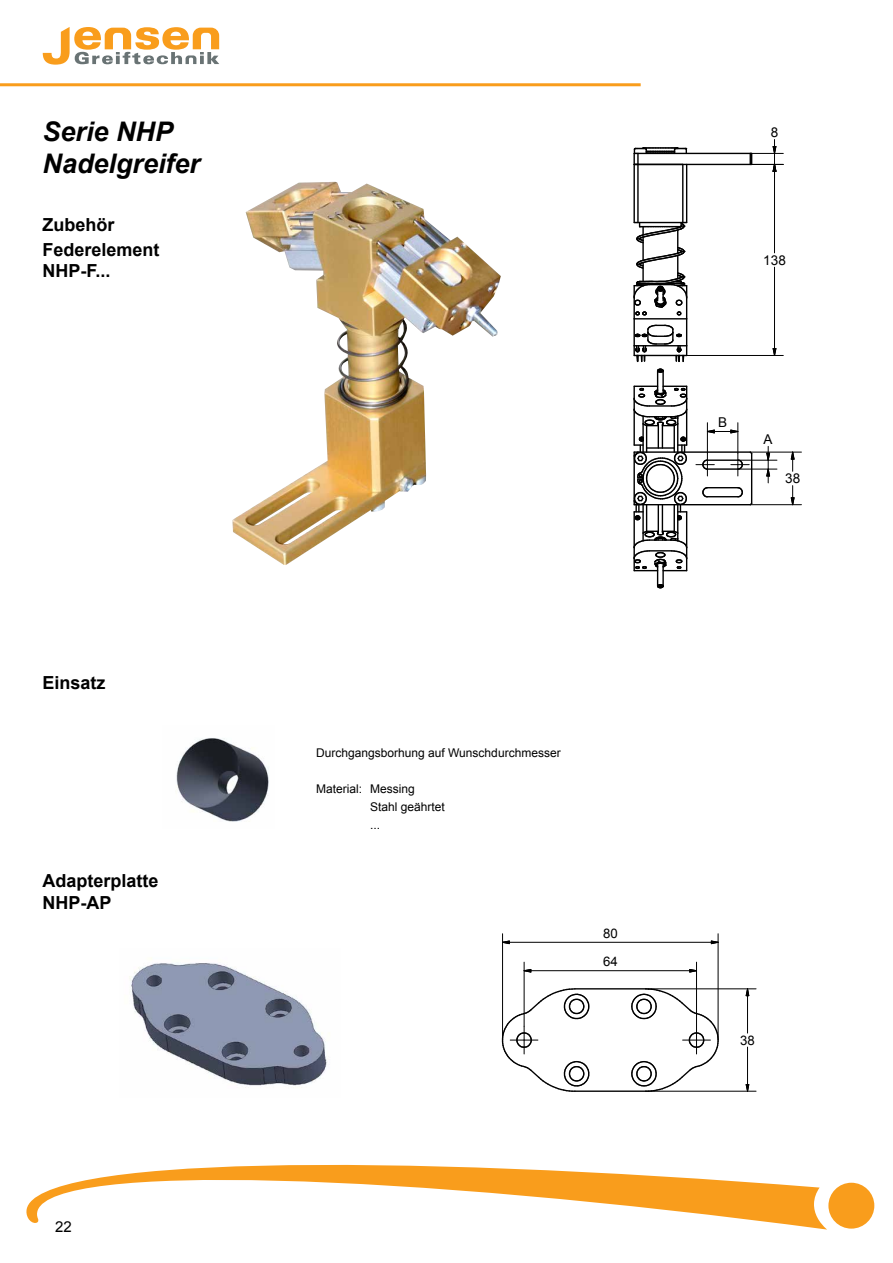
<style>
.page{position:relative;width:893px;height:1263px;background:#fff}
.page>*{position:absolute;margin:0;border:0;box-sizing:border-box;transform-origin:0 0}
.t1{font:italic 700 27px/32.4px "Arial";color:#000}
.t2{font:700 18px/21.6px "Arial";color:#000}
.t3{font:15px "Arial";color:#000}
.t4{font:13.5px "Arial";color:#000}
.t5{font:13.2px "Arial";color:#000}
.t6{font:12px/18px "Arial";color:#000}
</style>
<div class="page">
<hr style="left:0;top:83px;width:641px;height:3px;background:#f99d1c">
<svg style="left:43px;top:27px;width:176px;height:38px"></svg>
<svg style="left:26px;top:1164px;width:801px;height:65px"></svg>
<div style="left:828px;top:1183px;width:46px;height:45px;background:#f99d1c;border-radius:50%"></div>
<img style="left:176px;top:738px;width:93px;height:84px">
<img style="left:129px;top:958px;width:198px;height:130px">
<hr style="left:575px;top:988px;width:71px;height:1px;background:#000">
<hr style="left:575px;top:1090px;width:71px;height:2px;background:#000">
<svg style="left:501px;top:988px;width:89px;height:104px"></svg>
<svg style="left:630px;top:988px;width:89px;height:104px"></svg>
<svg style="left:523px;top:969px;width:9px;height:4px"></svg>
<svg style="left:689px;top:969px;width:7px;height:4px"></svg>
<hr style="left:531px;top:970px;width:159px;height:1px;background:#000">
<hr style="left:696px;top:962px;width:1px;height:64px;background:#000">
<hr style="left:524px;top:962px;width:1px;height:64px;background:#000">
<svg style="left:503px;top:940px;width:7px;height:4px"></svg>
<svg style="left:710px;top:940px;width:8px;height:4px"></svg>
<hr style="left:509px;top:942px;width:202px;height:1px;background:#000">
<hr style="left:718px;top:934px;width:1px;height:106px;background:#000">
<hr style="left:502px;top:934px;width:1px;height:106px;background:#000">
<svg style="left:745px;top:989px;width:5px;height:7px"></svg>
<svg style="left:745px;top:1084px;width:5px;height:7px"></svg>
<hr style="left:747px;top:996px;width:1px;height:37px;background:#000">
<hr style="left:747px;top:1047px;width:1px;height:37px;background:#000">
<hr style="left:646px;top:988px;width:110px;height:1px;background:#000">
<hr style="left:646px;top:1091px;width:110px;height:1px;background:#000">
<hr style="left:686px;top:164px;width:1px;height:59px;background:#000">
<hr style="left:682px;top:164px;width:1px;height:59px;background:#000">
<hr style="left:637px;top:164px;width:2px;height:59px;background:#000">
<hr style="left:633px;top:164px;width:2px;height:59px;background:#000">
<svg style="left:750px;top:154px;width:2px;height:10px"></svg>
<hr style="left:638px;top:153px;width:112px;height:1px;background:#000">
<hr style="left:638px;top:164px;width:112px;height:1px;background:#000">
<svg style="left:633px;top:147px;width:54px;height:18px"></svg>
<hr style="left:638px;top:504px;width:112px;height:1px;background:#000">
<hr style="left:751px;top:453px;width:1px;height:50px;background:#000">
<hr style="left:638px;top:451px;width:112px;height:2px;background:#000">
<hr style="left:707px;top:496px;width:31px;height:1px;background:#000">
<svg style="left:702px;top:487px;width:6px;height:11px"></svg>
<hr style="left:707px;top:487px;width:31px;height:1px;background:#000">
<svg style="left:738px;top:486px;width:16px;height:20px"></svg>
<hr style="left:707px;top:468px;width:31px;height:2px;background:#000">
<hr style="left:707px;top:459px;width:31px;height:2px;background:#000">
<svg style="left:633px;top:222px;width:55px;height:367px"></svg>
<svg style="left:772px;top:348px;width:5px;height:7px"></svg>
<hr style="left:774px;top:267px;width:1px;height:82px;background:#000">
<hr style="left:774px;top:171px;width:1px;height:82px;background:#000">
<hr style="left:687px;top:355px;width:96px;height:1px;background:#000">
<svg style="left:772px;top:139px;width:5px;height:33px"></svg>
<hr style="left:750px;top:164px;width:33px;height:1px;background:#000">
<hr style="left:750px;top:153px;width:33px;height:1px;background:#000">
<svg style="left:766px;top:446px;width:4px;height:37px"></svg>
<hr style="left:738px;top:460px;width:39px;height:1px;background:#000">
<hr style="left:738px;top:469px;width:39px;height:1px;background:#000">
<svg style="left:696px;top:453px;width:18px;height:23px"></svg>
<svg style="left:731px;top:450px;width:23px;height:26px"></svg>
<svg style="left:706px;top:429px;width:33px;height:5px"></svg>
<hr style="left:737px;top:423px;width:1px;height:30px;background:#000">
<hr style="left:707px;top:423px;width:1px;height:30px;background:#000">
<svg style="left:790px;top:451px;width:5px;height:20px"></svg>
<svg style="left:790px;top:486px;width:5px;height:20px"></svg>
<hr style="left:750px;top:452px;width:51px;height:1px;background:#000">
<hr style="left:750px;top:504px;width:51px;height:1px;background:#000">
<img style="left:232px;top:182px;width:269px;height:383px">
<h1 class="t1" style="left:43px;top:116px;width:159px">Serie NHP<br>Nadelgreifer</h1>
<h2 class="t2" style="left:43px;top:214px;width:73px">Zubehör</h2>
<h2 class="t2" style="left:43px;top:239px;width:119px">Federelement<br>NHP-F...</h2>
<h2 class="t2" style="left:43px;top:673px;width:65px">Einsatz</h2>
<h2 class="t2" style="left:43px;top:871px;width:118px">Adapterplatte<br>NHP-AP</h2>
<p class="t3" style="left:55px;top:1217px;width:18px">22</p>
<p class="t4" style="left:771px;top:124px;width:9px">8</p>
<p class="t4" style="left:763px;top:251px;width:24px">138</p>
<p class="t4" style="left:718px;top:414px;width:11px">B</p>
<p class="t4" style="left:764px;top:431px;width:11px">A</p>
<p class="t4" style="left:785px;top:470px;width:17px">38</p>
<p class="t6" style="left:316px;top:744px;width:246px">Durchgangsborhung auf Wunschdurchmesser</p>
<p class="t6" style="left:370px;top:780px;width:76px;text-indent:-54px">Material: Messing<br>Stahl geährtet ...</p>
<p class="t5" style="left:603px;top:925px;width:16px">80</p>
<p class="t5" style="left:603px;top:953px;width:16px">64</p>
<p class="t5" style="left:740px;top:1031px;width:16px">38</p>
</div>
